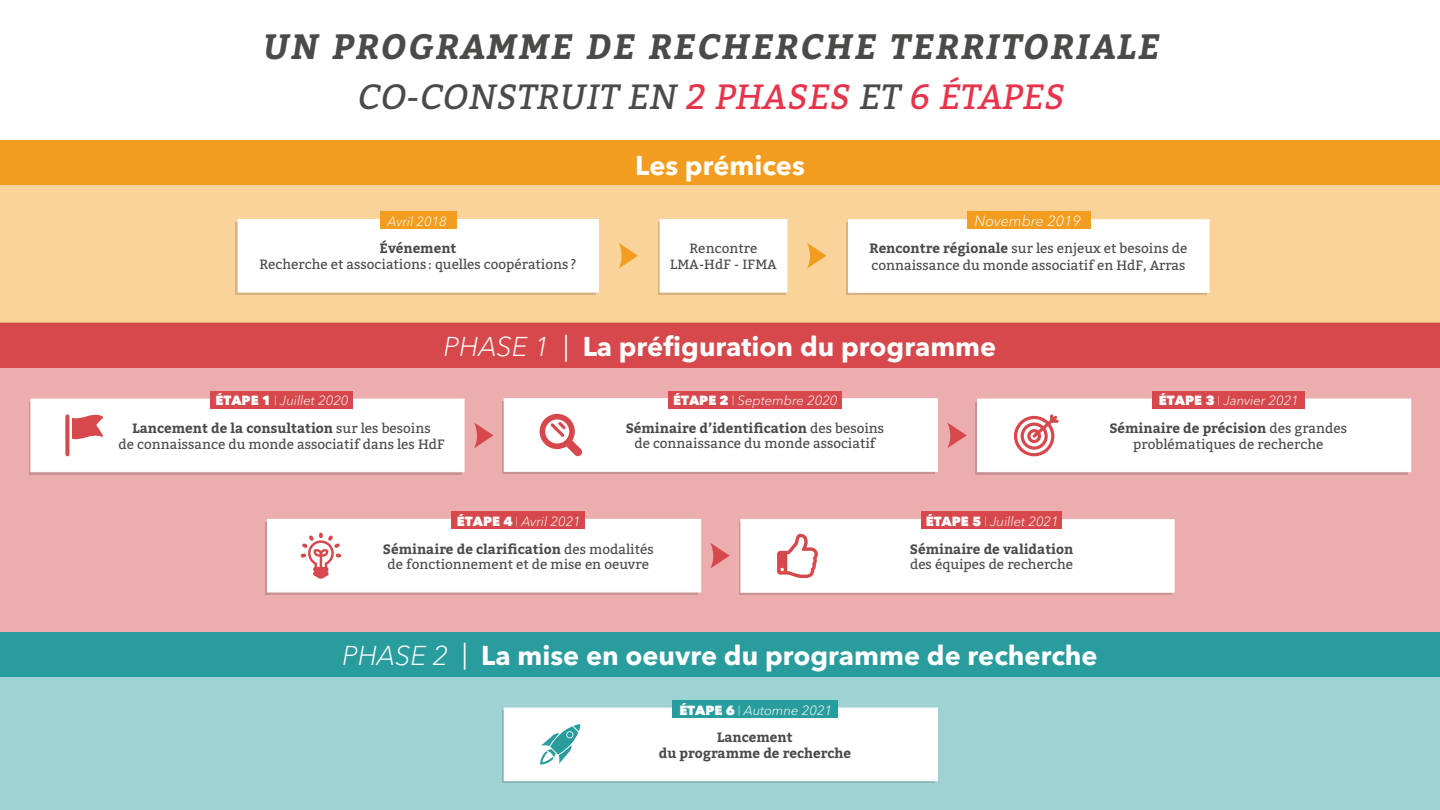
<style>
.page{position:relative;width:1440px;height:810px;background:#fff}
.page>*{position:absolute;margin:0;border:0;box-sizing:border-box;transform-origin:0 0}
.t1{font:italic 700 35.1px/50.7px "Bitter";letter-spacing:.06em;color:#4a4a49;text-align:center}
.t2{font:700 27px "Avenir Next LT Pro";color:#fff}
.t3{font:italic 300 14.55px "Avenir Next LT Pro";color:#fff}
.t4{font:13.5px/15.4px "Bitter";color:#4a4a49;text-align:center}
.t5{font:700 13.5px/15.4px "Bitter";color:#4a4a49;text-align:center}
.t6{font:13.42px/16px "Bitter";letter-spacing:.01em;color:#4a4a49;text-align:center}
.t7{font:italic 300 13.2px "Avenir Next LT Pro";color:#fff}
.s1{font-weight:400}
.s2{font-weight:400;color:#e7344c}
.s3{font-weight:700}
.s4{font-weight:800;font-style:normal}
.s5{font-weight:300;font-style:italic}
</style>
<div class="page">
<div style="left:0;top:323px;width:1440px;height:309px;background:#ecadae"></div>
<div style="left:0;top:141px;width:1440px;height:182px;background:#f9d39a"></div>
<div style="left:0;top:632px;width:1440px;height:178px;background:#9fd2d3"></div>
<svg style="left:474px;top:422px;width:20px;height:26px"></svg>
<svg style="left:947px;top:422px;width:20px;height:26px"></svg>
<svg style="left:710px;top:543px;width:20px;height:26px"></svg>
<div style="left:0;top:141px;width:1440px;height:44px;background:#f29d1f"></div>
<div style="left:0;top:323px;width:1440px;height:45px;background:#d6484c"></div>
<div style="left:0;top:632px;width:1440px;height:44px;background:#299c9d"></div>
<svg style="left:658px;top:222px;width:128px;height:73px"></svg>
<div style="left:660px;top:219px;width:127px;height:74px;background:#fff;border:1px solid #fff"></div>
<svg style="left:502px;top:401px;width:433px;height:73px"></svg>
<div style="left:504px;top:398px;width:434px;height:74px;background:#fff;border:1px solid #fff"></div>
<svg style="left:540px;top:414px;width:42px;height:42px"></svg>
<div style="left:668px;top:392px;width:174px;height:17px;background:#d6484c"></div>
<div style="left:29px;top:402px;width:433px;height:72px;background:#d4a8a9"></div>
<div style="left:30px;top:399px;width:435px;height:73px;background:#fff"></div>
<svg style="left:65px;top:414px;width:39px;height:42px"></svg>
<div style="left:210px;top:391px;width:143px;height:17px;background:#d6484c"></div>
<div style="left:975px;top:402px;width:433px;height:72px;background:linear-gradient(to right,#d1a2a3,#d1a2a3)"></div>
<div style="left:977px;top:399px;width:434px;height:73px;background:#fff"></div>
<svg style="left:1014px;top:414px;width:45px;height:42px"></svg>
<div style="left:1152px;top:391px;width:152px;height:17px;background:#d6484c"></div>
<div style="left:265px;top:522px;width:433px;height:73px;background:linear-gradient(to right,#e3c8c8,#e3c8c8)"></div>
<div style="left:267px;top:519px;width:434px;height:73px;background:#fff"></div>
<svg style="left:301px;top:533px;width:40px;height:46px"></svg>
<div style="left:452px;top:512px;width:133px;height:17px;background:#d6484c"></div>
<div style="left:739px;top:522px;width:433px;height:73px;background:#c99293"></div>
<div style="left:740px;top:519px;width:435px;height:74px;background:#fff;border:1px solid #fff"></div>
<svg style="left:777px;top:534px;width:41px;height:44px"></svg>
<div style="left:922px;top:512px;width:140px;height:17px;background:#d6484c"></div>
<div style="left:502px;top:710px;width:433px;height:73px;background:#9fc2c2"></div>
<div style="left:504px;top:708px;width:434px;height:73px;background:#fff"></div>
<svg style="left:540px;top:724px;width:41px;height:41px"></svg>
<div style="left:672px;top:700px;width:166px;height:17px;background:#299c9d"></div>
<svg style="left:236px;top:222px;width:360px;height:73px"></svg>
<div style="left:238px;top:219px;width:361px;height:74px;background:#fff;border:1px solid #fff"></div>
<div style="left:380px;top:212px;width:76px;height:17px;background:#f29d1f"></div>
<div style="left:846px;top:222px;width:360px;height:73px;background:#d3b382"></div>
<div style="left:848px;top:219px;width:362px;height:74px;background:#fff;border:1px solid #fff"></div>
<div style="left:967px;top:212px;width:123px;height:17px;background:#f29d1f"></div>
<svg style="left:619px;top:243px;width:19px;height:26px"></svg>
<svg style="left:807px;top:243px;width:20px;height:26px"></svg>
<h1 class="t1" style="left:263px;top:20px;width:898px">UN PROGRAMME DE RECHERCHE TERRITORIALE<br><span class="s1">CO-CONSTRUIT EN</span> <span class="s2">2 PHASES</span> <span class="s1">ET</span> <span class="s2">6 ÉTAPES</span></h1>
<p class="t7" style="left:388px;top:210px;width:61px">Avril 2018</p>
<p class="t5" style="left:380px;top:240px;width:78px">Événement</p>
<p class="t4" style="left:259px;top:257px;width:319px">Recherche et associations : quelles coopérations ?</p>
<h2 class="t2" style="left:635px;top:142px;width:171px">Les prémices</h2>
<p class="t6" style="left:670px;top:240px;width:108px">Rencontre<br>LMA-HdF - IFMA</p>
<p class="t3" style="left:974px;top:209px;width:108px">Novembre 2019</p>
<p class="t4" style="left:870px;top:239px;width:319px;line-height:17px;text-align:left"><span class="s3">Rencontre régionale</span> sur les enjeux et besoins de connaissance du monde associatif en HdF, Arras</p>
<p class="t7" style="left:216px;top:390px;width:134px"><span class="s4">ÉTAPE 1</span> <sup>|</sup> Juillet 2020</p>
<h2 class="t2" style="left:444px;top:323px;width:554px"><span class="s5">PHASE 1</span> <span class="s1">|</span> La préfiguration du programme</h2>
<p class="t7" style="left:673px;top:390px;width:166px"><span class="s4">ÉTAPE 2</span> <sup>|</sup> Septembre 2020</p>
<p class="t4" style="left:119px;top:421px;width:328px"><span class="s3">Lancement de la consultation</span> sur les besoins<br>de connaissance du monde associatif dans les HdF</p>
<p class="t7" style="left:457px;top:510px;width:125px"><span class="s4">ÉTAPE 4</span> <sup>|</sup> Avril 2021</p>
<p class="t4" style="left:626px;top:420px;width:260px"><span class="s3">Séminaire d’identification</span> des besoins de connaissance du monde associatif</p>
<p class="t4" style="left:383px;top:541px;width:272px"><span class="s3">Séminaire de clarification</span> des modalités de fonctionnement et de mise en oeuvre</p>
<p class="t7" style="left:926px;top:510px;width:134px"><span class="s4">ÉTAPE 5</span> <sup>|</sup> Juillet 2021</p>
<p class="t5" style="left:910px;top:541px;width:165px">Séminaire de validation</p>
<p class="t4" style="left:910px;top:557px;width:165px">des équipes de recherche</p>
<p class="t7" style="left:1159px;top:390px;width:141px"><span class="s4">ÉTAPE 3</span> <sup>|</sup> Janvier 2021</p>
<p class="t4" style="left:1109px;top:421px;width:239px"><span class="s3">Séminaire de précision</span> des grandes problématiques de recherche</p>
<h2 class="t2" style="left:342px;top:632px;width:757px"><span class="s5">PHASE 2</span> <span class="s1">|</span> La mise en oeuvre du programme de recherche</h2>
<p class="t7" style="left:679px;top:699px;width:154px"><span class="s4">ÉTAPE 6</span> <sup>|</sup> Automne 2021</p>
<p class="t5" style="left:659px;top:730px;width:194px">Lancement<br>du programme de recherche</p>
</div>
